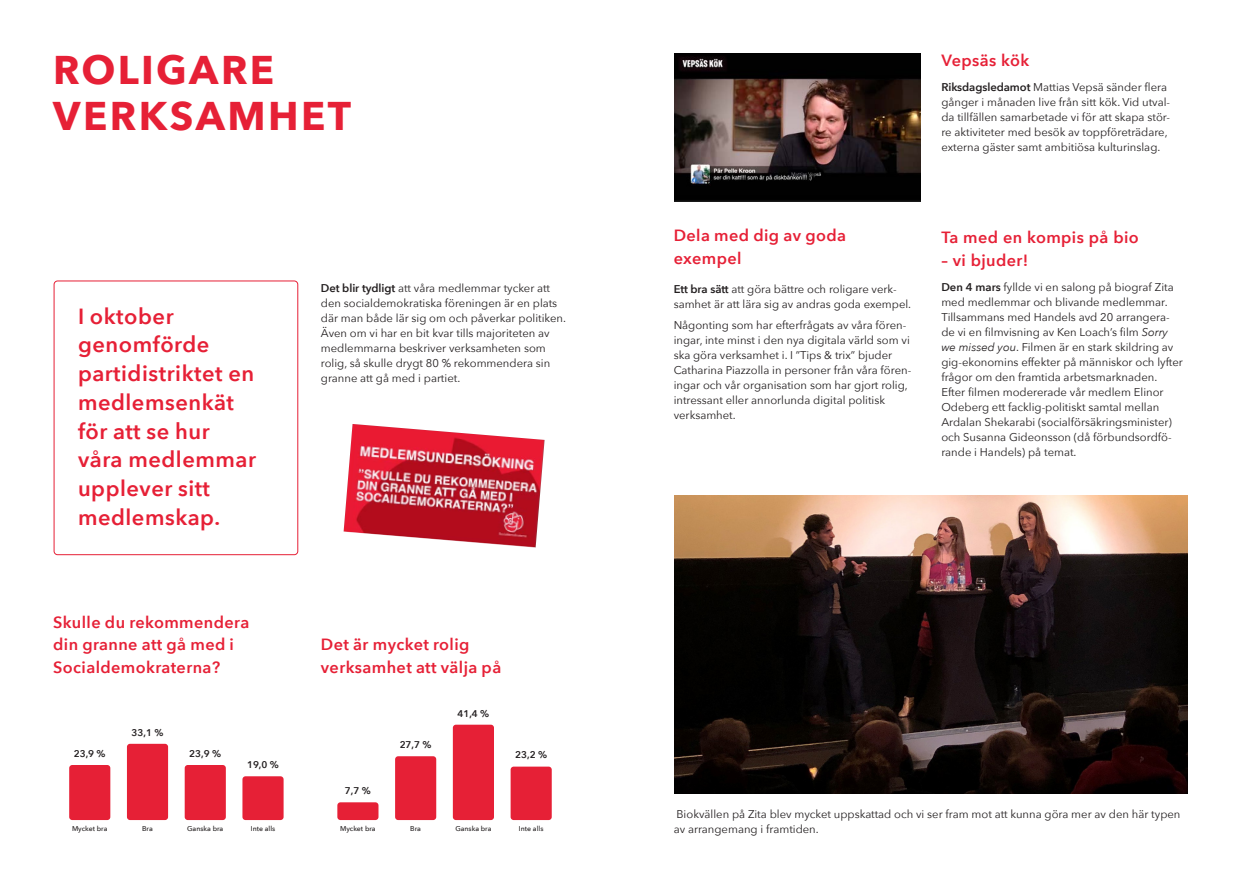
<style>
.page{position:relative;width:1241px;height:886px;background:#fff}
.page>*{position:absolute;margin:0;border:0;box-sizing:border-box;transform-origin:0 0}
.Versal_rubrik{font:700 40px/46.2px "Avenir Next";letter-spacing:.06em;color:#e62036}
.Löpande_u_indrag{font:600 21.88px/28.8px "Avenir Next";letter-spacing:.025em;color:#e62036}
.R3_2021_intervjufråg{font:600 16.25px/22.5px "Avenir Next";letter-spacing:.025em;color:#e62036}
.Löpande_u_indrag-2{font:600 16.25px "Avenir Next";letter-spacing:.025em;color:#e62036}
.Löpande_u_indrag-3{font:11.25px/15px "Avenir Next";color:#231f20}
.Löpande_u_indrag-4{font:600 9.75px "Avenir Next";color:#231f20}
.Löpande_u_indrag-5{font:500 7px "Avenir Next";color:#231f20}
.s1{font-weight:600}
.s2{font-style:italic}
</style>
<div class="page">
<img style="left:343px;top:424px;width:201px;height:124px">
<img style="left:674px;top:495px;width:513px;height:299px">
<div style="left:395px;top:756px;width:41px;height:64px;background:#e62036;border-radius:3px"></div>
<div style="left:337px;top:802px;width:41px;height:18px;background:#e62036;border-radius:3px"></div>
<div style="left:453px;top:725px;width:41px;height:95px;background:#e62036;border-radius:3px"></div>
<div style="left:510px;top:766px;width:41px;height:54px;background:#e62036;border-radius:3px"></div>
<div style="left:69px;top:765px;width:41px;height:55px;background:#e62036;border-radius:3px"></div>
<div style="left:127px;top:744px;width:41px;height:76px;background:#e62036;border-radius:3px"></div>
<div style="left:185px;top:765px;width:41px;height:55px;background:#e62036;border-radius:3px"></div>
<div style="left:242px;top:776px;width:41px;height:44px;background:#e62036;border-radius:3px"></div>
<img style="left:674px;top:53px;width:246px;height:149px">
<div style="left:54px;top:280px;width:244px;height:275px;border:1px solid #e62036;border-radius:4px"></div>
<p class="Versal_rubrik" style="left:53px;top:46px;width:299px">ROLIGARE<br>VERKSAMHET</p>
<p class="Löpande_u_indrag" style="left:78px;top:301px;width:179px">I oktober genomförde partidistriktet en medlemsenkät för att se hur våra medlemmar upplever sitt medlemskap.</p>
<p class="R3_2021_intervjufråg" style="left:53px;top:610px;width:197px">Skulle du rekommendera din granne att gå med i<br>Socialdemokraterna?</p>
<p class="Löpande_u_indrag-4" style="left:131px;top:724px;width:33px">33,1 %</p>
<p class="Löpande_u_indrag-4" style="left:74px;top:745px;width:33px">23,9 %</p>
<p class="Löpande_u_indrag-4" style="left:189px;top:745px;width:33px">23,9 %</p>
<p class="Löpande_u_indrag-4" style="left:247px;top:756px;width:33px">19,0 %</p>
<p class="Löpande_u_indrag-3" style="left:321px;top:280px;width:246px"><span class="s1">Det blir tydligt</span> att våra medlemmar tycker att den socialdemokratiska föreningen är en plats där man både lär sig om och påverkar politiken.<br>Även om vi har en bit kvar tills majoriteten av medlemmarna beskriver verksamheten som rolig, så skulle drygt 80 % rekommendera sin granne att gå med i partiet.</p>
<p class="R3_2021_intervjufråg" style="left:321px;top:633px;width:182px">Det är mycket rolig verksamhet att välja på</p>
<p class="Löpande_u_indrag-4" style="left:345px;top:782px;width:27px">7,7 %</p>
<p class="Löpande_u_indrag-4" style="left:399px;top:736px;width:33px">27,7 %</p>
<p class="Löpande_u_indrag-4" style="left:457px;top:705px;width:33px">41,4 %</p>
<p class="Löpande_u_indrag-4" style="left:515px;top:746px;width:33px">23,2 %</p>
<p class="Löpande_u_indrag-5" style="left:72px;top:822px;width:37px">Mycket bra</p>
<p class="Löpande_u_indrag-5" style="left:187px;top:822px;width:38px">Ganska bra</p>
<p class="Löpande_u_indrag-5" style="left:251px;top:822px;width:26px">Inte alls</p>
<p class="Löpande_u_indrag-5" style="left:142px;top:822px;width:12px">Bra</p>
<p class="Löpande_u_indrag-5" style="left:340px;top:822px;width:37px">Mycket bra</p>
<p class="Löpande_u_indrag-5" style="left:455px;top:822px;width:38px">Ganska bra</p>
<p class="Löpande_u_indrag-5" style="left:519px;top:822px;width:26px">Inte alls</p>
<p class="Löpande_u_indrag-5" style="left:410px;top:822px;width:12px">Bra</p>
<p class="R3_2021_intervjufråg" style="left:673px;top:224px;width:174px">Dela med dig av goda exempel</p>
<p class="Löpande_u_indrag-3" style="left:673px;top:281px;width:239px"><span class="s1">Ett bra sätt</span> att göra bättre och roligare verk&shy;samhet är att lära sig av andras goda exempel.</p>
<p class="Löpande_u_indrag-3" style="left:673px;top:317px;width:239px">Någonting som har efterfrågats av våra fören&shy;ingar, inte minst i den nya digitala värld som vi ska göra verksamhet i. I ”Tips &amp; trix” bjuder Catharina Piazzolla in personer från våra fören&shy;ingar och vår organisation som har gjort rolig, intressant eller annorlunda digital politisk verksamhet.</p>
<p class="Löpande_u_indrag-2" style="left:941px;top:47px;width:89px">Vepsäs kök</p>
<p class="Löpande_u_indrag-3" style="left:941px;top:79px;width:230px"><span class="s1">Riksdagsledamot</span> Mattias Vepsä sänder flera gånger i månaden live från sitt kök. Vid utval&shy;da tillfällen samarbetade vi för att skapa stör&shy;re aktiviteter med besök av toppföreträdare, externa gäster samt ambitiösa kulturinslag.</p>
<p class="Löpande_u_indrag-2" style="left:941px;top:224px;width:199px">Ta med en kompis på bio</p>
<p class="Löpande_u_indrag-2" style="left:941px;top:246px;width:88px">– vi bjuder!</p>
<p class="Löpande_u_indrag-3" style="left:941px;top:279px;width:243px"><span class="s1">Den 4 mars</span> fyllde vi en salong på biograf Zita med medlemmar och blivande medlemmar.<br>Tillsammans med Handels avd 20 arrangera&shy;de vi en filmvisning av Ken Loach’s film <span class="s2">Sorry we missed you</span>. Filmen är en stark skildring av gig-ekonomins effekter på människor och lyfter frågor om den framtida arbetsmarknaden.<br>Efter filmen modererade vår medlem Elinor Odeberg ett facklig-politiskt samtal mellan Ardalan Shekarabi (socialförsäkringsminister) och Susanna Gideonsson (då förbundsordfö&shy;rande i Handels) på temat.</p>
<p class="Löpande_u_indrag-3" style="left:673px;top:806px;width:508px">Biokvällen på Zita blev mycket uppskattad och vi ser fram mot att kunna göra mer av den här typen av arrangemang i framtiden.</p>
</div>
